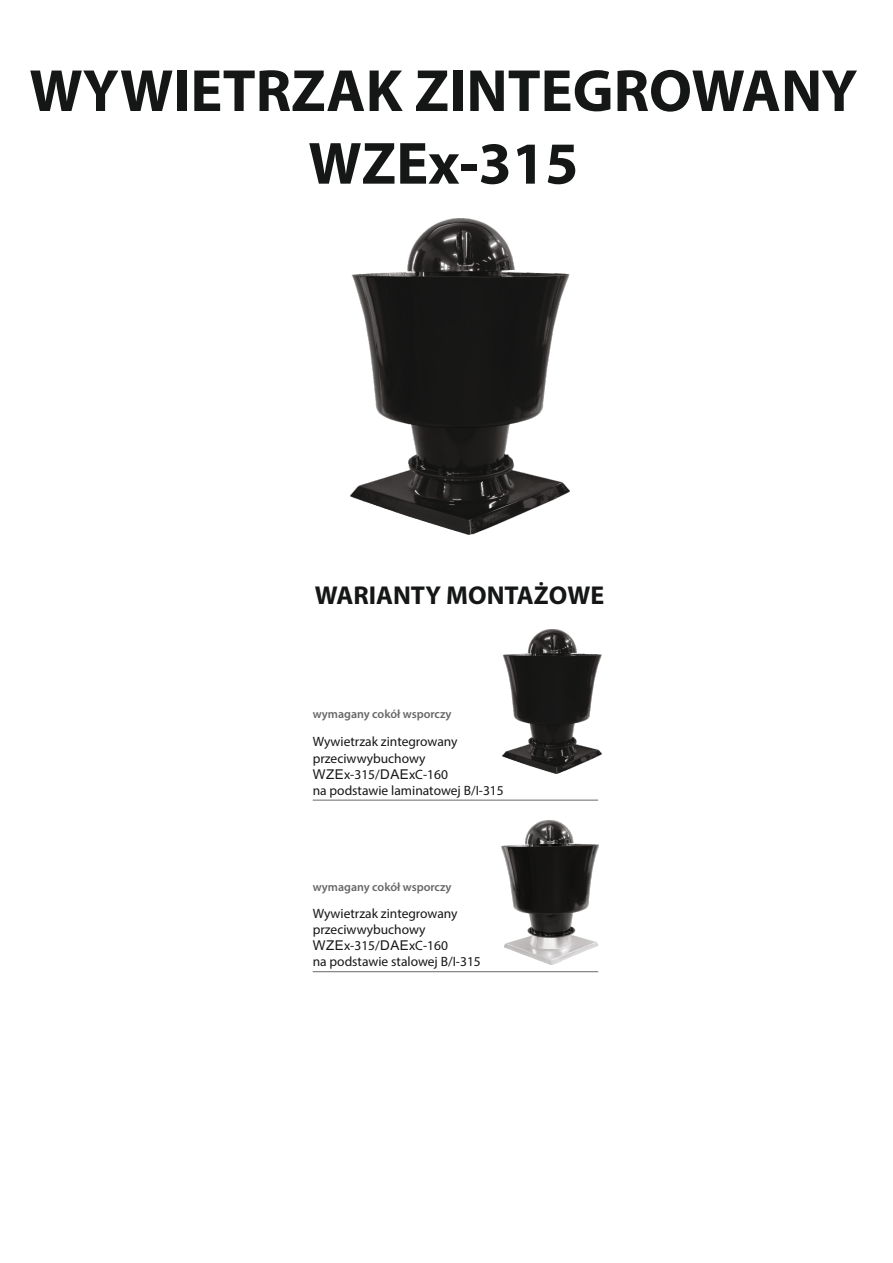
<style>
.page{position:relative;width:893px;height:1263px;background:#fff}
.page>*{position:absolute;margin:0;border:0;box-sizing:border-box;transform-origin:0 0}
.t1{font:700 60px/72.6px "Myriad Pro";color:#151616;text-align:center}
.t2{font:700 25.95px "Myriad Pro";color:#151616}
.t3{font:13.5px/16.2px "Myriad Pro";color:#151616}
.t4{font:600 12px "Myriad Pro";color:#686868}
.s1{font-family:"Arial"}
</style>
<div class="page">
<hr style="left:313px;top:800px;width:285px;height:1px;background:#686868">
<hr style="left:313px;top:971px;width:285px;height:1px;background:#686868">
<img style="left:351px;top:219px;width:218px;height:315px">
<img style="left:502px;top:630px;width:99px;height:143px">
<img style="left:501px;top:820px;width:97px;height:145px">
<h1 class="t1" style="left:29px;top:60px;width:829px">WYWIETRZAK ZINTEGROWANY<br>WZEx-315</h1>
<h2 class="t2" style="left:315px;top:584px;width:291px">WARIANTY MONTAŻOWE</h2>
<p class="t4" style="left:313px;top:709px;width:140px">wymagany cokół wsporczy</p>
<p class="t3" style="left:313px;top:735px;width:193px">Wywietrzak zintegrowany przeciwwybuchowy<br><span class="s1">WZE</span>x-315/<span class="s1">DAE</span>xC-160<br>na podstawie laminatowej B/I-315</p>
<p class="t4" style="left:313px;top:882px;width:140px">wymagany cokół wsporczy</p>
<p class="t3" style="left:313px;top:906px;width:170px">Wywietrzak zintegrowany przeciwwybuchowy<br><span class="s1">WZE</span>x-315/<span class="s1">DAE</span>xC-160<br>na podstawie stalowej B/I-315</p>
</div>
